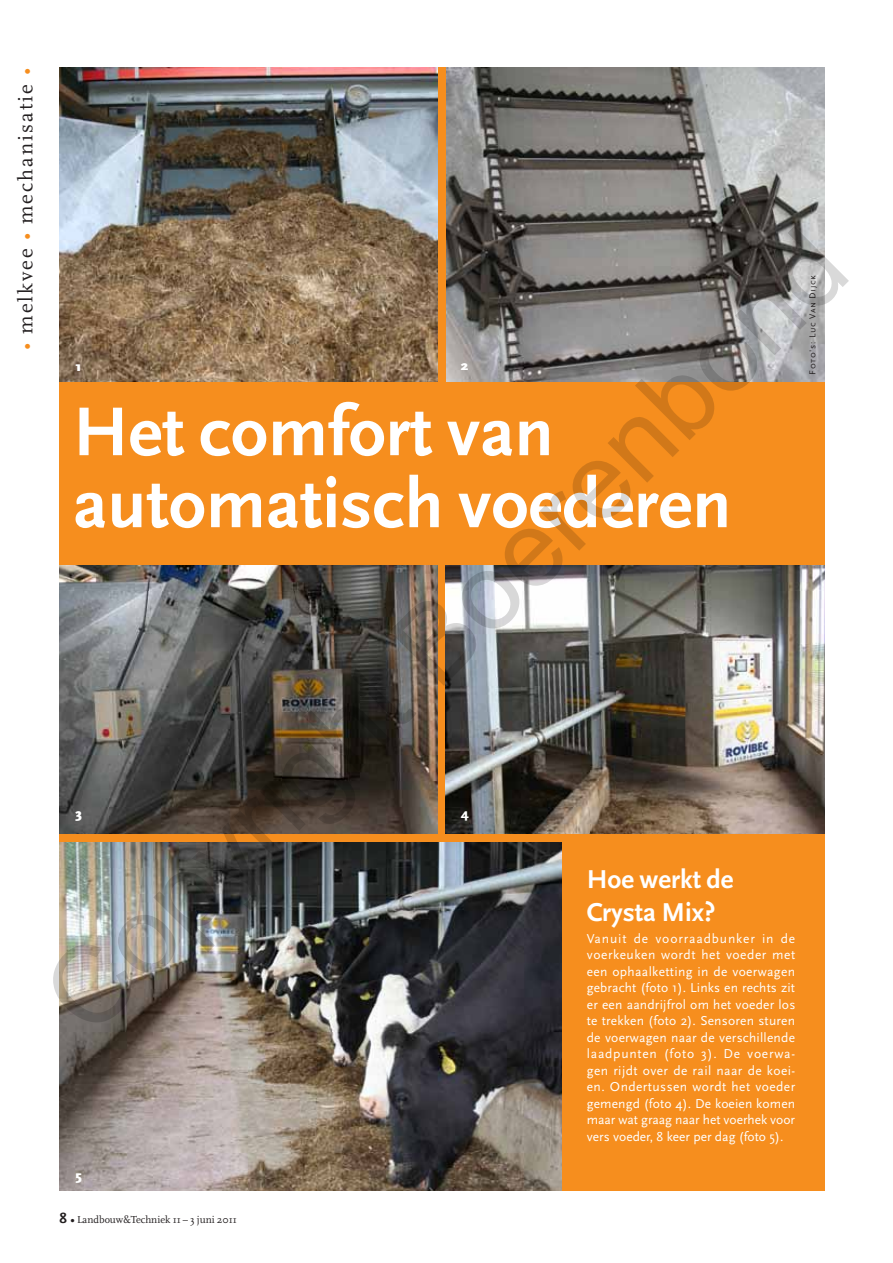
<style>
.page{position:relative;width:893px;height:1263px;background:#fff}
.page>*{position:absolute;margin:0;border:0;box-sizing:border-box;transform-origin:0 0}
.t1{font:108px "Arial";color:rgb(0 0 0/.15)}
.t2{font:700 72px/72px "Scala Sans";color:#fff}
.t3{font:700 27px/32.4px "Scala Sans";color:#fff}
.t4{font:21px "Scala";letter-spacing:.1em;color:#231f20}
.t5{font:13.5px/16.5px "Scala Sans";letter-spacing:-.005em;color:#fff;text-align:justify}
.t6{font:900 13.5px "Scala Sans";color:#fff}
.t7{font:10.5px "Scala";color:#231f20}
.t8{font:9px "Scala Sans Caps";letter-spacing:.075em;color:#231f20}
.s1{color:#f68e1e}
.s2{font-family:"Scala Sans";font-weight:700;font-size:15px}
.s3{font-family:"Scala Sans";font-weight:700}
</style>
<div class="page">
<div style="left:60px;top:68px;width:765px;height:1123px;background:#f68e1e"></div>
<img style="left:60px;top:68px;width:378px;height:313px">
<img style="left:446px;top:68px;width:379px;height:313px">
<img style="left:60px;top:566px;width:378px;height:267px">
<img style="left:445px;top:566px;width:380px;height:267px">
<img style="left:60px;top:842px;width:501px;height:349px">
<h3 class="t4" style="left:14px;top:350px;width:283px;rotate:-90deg"><span class="s1">•</span> melkvee <span class="s1">•</span> mechanisatie <span class="s1">•</span></h3>
<h1 class="t1" style="left:13px;top:963px;width:1082px;rotate:-45deg">Copyright Boerenbond</h1>
<p class="t8" style="left:808px;top:374px;width:101px;rotate:-90deg">Foto's: Luc Van Dijck</p>
<p class="t6" style="left:76px;top:359px;width:8px">1</p>
<p class="t6" style="left:461px;top:358px;width:9px">2</p>
<h2 class="t2" style="left:73px;top:398px;width:660px">Het comfort van automatisch voederen</h2>
<p class="t6" style="left:75px;top:806px;width:8px">3</p>
<p class="t6" style="left:461px;top:806px;width:9px">4</p>
<h3 class="t3" style="left:587px;top:864px;width:148px">Hoe werkt de<br>Crysta Mix?</h3>
<p class="t5" style="left:587px;top:930px;width:210px">Vanuit de voorraadbunker in de voerkeuken wordt het voeder met een ophaalketting in de voerwagen gebracht (foto 1). Links en rechts zit er een aandrijfrol om het voeder los te trekken (foto 2). Sensoren sturen de voerwagen naar de verschillende laadpunten (foto 3). De voerwa&shy;gen rijdt over de rail naar de koei&shy;en. Ondertussen wordt het voeder gemengd (foto 4). De koeien komen maar wat graag naar het voerhek voor vers voeder, 8 keer per dag (foto 5).</p>
<p class="t6" style="left:75px;top:1168px;width:8px">5</p>
<p class="t7" style="left:60px;top:1214px;width:179px"><span class="s2">8</span> <span class="s3">•</span> Landbouw&amp;Techniek 11 – 3 juni 2011</p>
</div>
